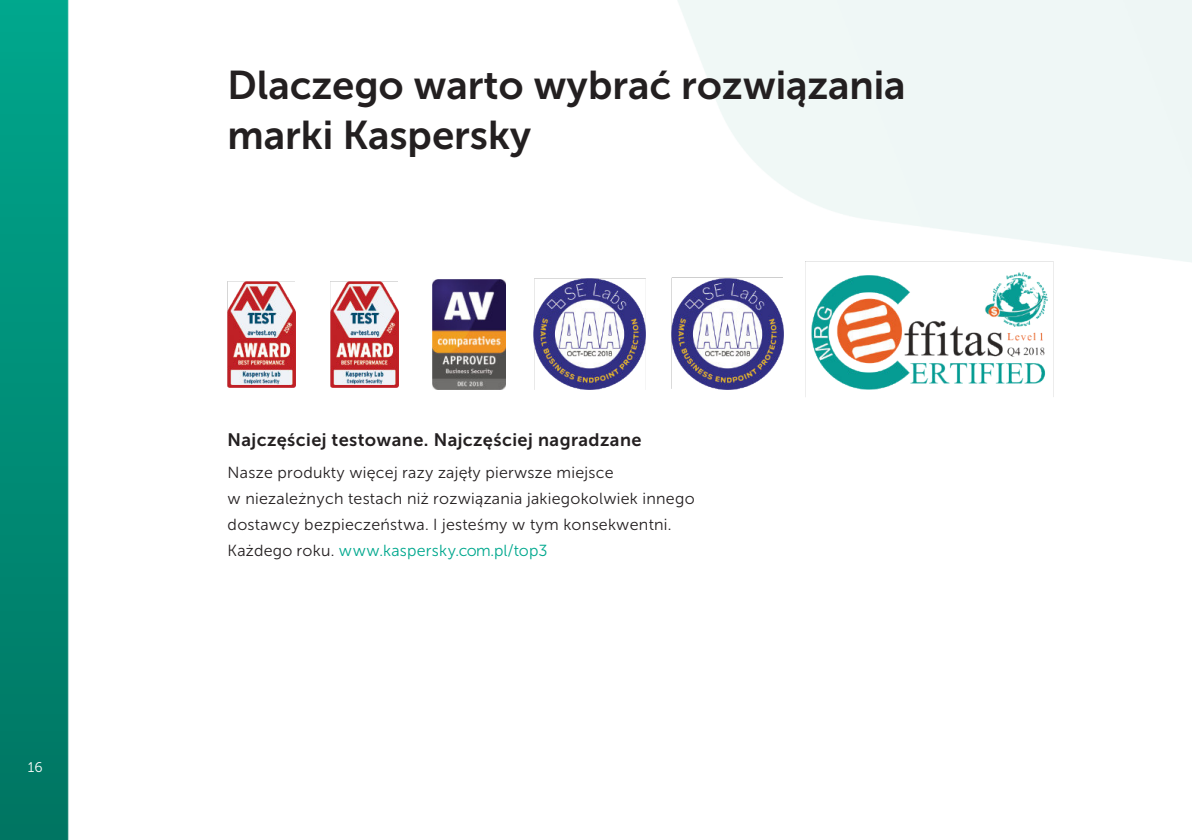
<style>
.page{position:relative;width:1192px;height:840px;background:#fff}
.page>*{position:absolute;margin:0;border:0;box-sizing:border-box;transform-origin:0 0}
.t1{font:40px/50px "Museo Sans Cyrl 700";letter-spacing:-.005em;color:#231f20}
.t2{font:18px "Museo Sans Cyrl 700";letter-spacing:.025em;color:#231f20}
.t3{font:16px/26px "Museo Sans Cyrl 300";letter-spacing:.015em;color:#231f20}
.t4{font:14px "Museo Sans Cyrl 300";color:#fff}
.s1{color:#00a88e}
</style>
<div class="page">
<img style="left:1px;top:1px;width:1190px;height:839px">
<img style="left:811px;top:272px;width:236px;height:118px">
<img style="left:534px;top:278px;width:112px;height:112px">
<img style="left:672px;top:278px;width:111px;height:112px">
<img style="left:432px;top:279px;width:74px;height:110px">
<img style="left:228px;top:282px;width:68px;height:105px">
<img style="left:330px;top:282px;width:68px;height:105px">
<p class="t4" style="left:28px;top:762px;width:16px">16</p>
<h1 class="t1" style="left:228px;top:64px;width:679px">Dlaczego warto wybrać rozwiązania marki Kaspersky</h1>
<p class="t2" style="left:228px;top:432px;width:415px">Najczęściej testowane. Najczęściej nagradzane</p>
<p class="t3" style="left:228px;top:461px;width:468px">Nasze produkty więcej razy zajęły pierwsze miejsce<br>w niezależnych testach niż rozwiązania jakiegokolwiek innego dostawcy bezpieczeństwa. I jesteśmy w tym konsekwentni.<br>Każdego roku. <span class="s1">www.kaspersky.com.pl/top3</span></p>
</div>
